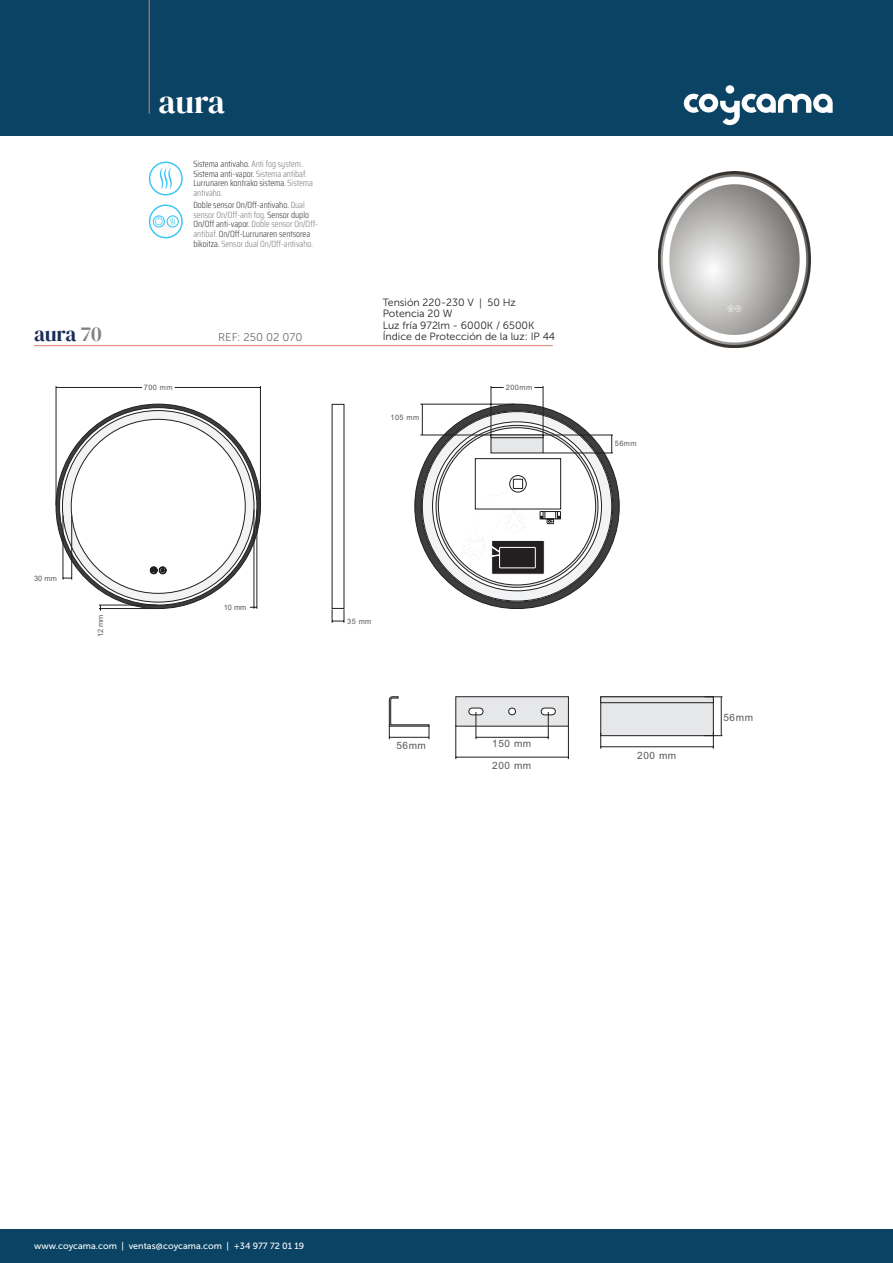
<style>
.page{position:relative;width:893px;height:1263px;background:#fff}
.page>*{position:absolute;margin:0;border:0;box-sizing:border-box;transform-origin:0 0}
.t1{font:33px "DM Serif Display";color:#fff}
.t2{font:21px "DM Serif Display";letter-spacing:-.005em;color:#1a2c58}
.t3{font:11.25px "Museo Sans 300";color:#6c6d70}
.t4{font:10.5px/11.2px "Museo Sans 300";color:#231f20}
.t5{font:10.05px "Arial";letter-spacing:.055em;color:#57585a}
.t6{font:300 9px/9.8px "Saira Condensed";color:#3e3e3f}
.t7{font:9px "Museo Sans 500";color:#fff}
.t8{font:7.35px "Arial";letter-spacing:.055em;color:#57585a}
.s1{color:#808285}
.s2{font-family:"Titillium Web";font-weight:300}
</style>
<div class="page">
<div style="left:0;top:0;width:893px;height:136px;background:#0a4364"></div>
<div style="left:726px;top:85px;width:8px;height:9px;background:#fff;border-radius:50%"></div>
<svg style="left:684px;top:94px;width:149px;height:31px"></svg>
<hr style="left:149px;top:0;width:1px;height:114px;background:#db8267">
<div style="left:0;top:1229px;width:893px;height:34px;background:#0a4364"></div>
<img style="left:658px;top:172px;width:153px;height:176px">
<div style="left:149px;top:204px;width:34px;height:34px;border:2px solid #40c7f4;border-radius:50%"></div>
<div style="left:150px;top:212px;width:29px;height:30px;background:#231f20;opacity:.37"></div>
<svg style="left:155px;top:217px;width:8px;height:8px"></svg>
<div style="left:167px;top:215px;width:12px;height:13px;border:1px solid #40c7f4;border-radius:50%"></div>
<div style="left:153px;top:215px;width:12px;height:13px;border:1px solid #40c7f4;border-radius:50%"></div>
<svg style="left:170px;top:217px;width:5px;height:8px"></svg>
<div style="left:149px;top:162px;width:34px;height:33px;border:2px solid #40c7f4;border-radius:50%"></div>
<svg style="left:160px;top:168px;width:12px;height:21px"></svg>
<hr style="left:34px;top:345px;width:519px;height:1px;background:#db8267">
<hr style="left:175px;top:387px;width:85px;height:1px;background:#231f20">
<hr style="left:56px;top:387px;width:86px;height:1px;background:#231f20">
<hr style="left:260px;top:386px;width:1px;height:120px;background:#231f20">
<hr style="left:56px;top:386px;width:1px;height:120px;background:#231f20">
<svg style="left:492px;top:387px;width:12px;height:1px"></svg>
<svg style="left:332px;top:404px;width:12px;height:219px"></svg>
<svg style="left:56px;top:404px;width:205px;height:207px"></svg>
<hr style="left:543px;top:386px;width:1px;height:50px;background:#231f20">
<hr style="left:491px;top:386px;width:1px;height:50px;background:#231f20">
<svg style="left:415px;top:404px;width:204px;height:205px"></svg>
<hr style="left:420px;top:435px;width:71px;height:1px;background:#231f20">
<hr style="left:420px;top:404px;width:95px;height:1px;background:#231f20">
<hr style="left:422px;top:404px;width:1px;height:31px;background:#231f20">
<div style="left:601px;top:697px;width:112px;height:39px;background:#e6e7e9;border:1px solid #231f20"></div>
<svg style="left:601px;top:697px;width:112px;height:6px"></svg>
<div style="left:456px;top:696px;width:113px;height:30px;background:#e6e7e9;border:1px solid #231f20"></div>
<div style="left:541px;top:708px;width:14px;height:7px;background:#fff;border-radius:3px"></div>
<div style="left:541px;top:708px;width:14px;height:7px;border:1px solid #231f20;border-radius:3px"></div>
<svg style="left:389px;top:696px;width:160px;height:43px"></svg>
<svg style="left:600px;top:733px;width:1px;height:16px"></svg>
<hr style="left:721px;top:697px;width:1px;height:39px;background:#231f20">
<hr style="left:601px;top:746px;width:112px;height:1px;background:#231f20">
<hr style="left:456px;top:725px;width:1px;height:34px;background:#231f20">
<hr style="left:568px;top:725px;width:1px;height:34px;background:#231f20">
<hr style="left:456px;top:757px;width:112px;height:1px;background:#231f20">
<svg style="left:704px;top:696px;width:18px;height:1px"></svg>
<svg style="left:704px;top:733px;width:18px;height:16px"></svg>
<h1 class="t1" style="left:159px;top:83px;width:68px">aura</h1>
<p class="t6" style="left:193px;top:159px;width:121px">Sistema antivaho. <span class="s1">Anti fog system.<br></span>Sistema anti-vapor. <span class="s1">Sistema antibaf.<br></span>Lurrunaren kontrako sistema. <span class="s1">Sistema antivaho.</span></p>
<p class="t6" style="left:193px;top:200px;width:126px">Doble sensor On/Off-antivaho. <span class="s1">Dual sensor On/Off-anti fog.</span> Sensor duplo On/Off anti-vapor. <span class="s1">Doble sensor On/Off&shy;antibaf.</span> On/Off-Lurrunaren sentsorea bikoitza. <span class="s1">Sensor dual On/Off-antivaho.</span></p>
<h2 class="t2" style="left:34px;top:322px;width:69px">aura <span class="s1">70</span></h2>
<p class="t3" style="left:218px;top:331px;width:86px">REF: 250 02 070</p>
<p class="t4" style="left:383px;top:297px;width:174px">Tensión 220-230 V <span class="s2">|</span> 50 Hz<br>Potencia 20 W<br>Luz fría 972lm - 6000K / 6500K<br>Índice de Protección de la luz: IP 44</p>
<p class="t8" style="left:144px;top:382px;width:30px">700 mm</p>
<p class="t8" style="left:506px;top:382px;width:28px">200mm</p>
<p class="t8" style="left:34px;top:573px;width:24px">30 mm</p>
<p class="t8" style="left:95px;top:637px;width:24px;rotate:-90deg">12 mm</p>
<p class="t8" style="left:224px;top:602px;width:24px">10 mm</p>
<p class="t8" style="left:391px;top:412px;width:30px">105 mm</p>
<p class="t8" style="left:347px;top:616px;width:26px">35 mm</p>
<p class="t5" style="left:396px;top:739px;width:31px">56mm</p>
<p class="t5" style="left:492px;top:737px;width:41px">150 mm</p>
<p class="t5" style="left:492px;top:759px;width:41px">200 mm</p>
<p class="t8" style="left:615px;top:438px;width:23px">56mm</p>
<p class="t5" style="left:637px;top:748px;width:41px">200 mm</p>
<p class="t5" style="left:723px;top:710px;width:31px">56mm</p>
<p class="t7" style="left:34px;top:1241px;width:272px">www.coycama.com | ventas@coycama.com | +34 977 72 01 19</p>
</div>
